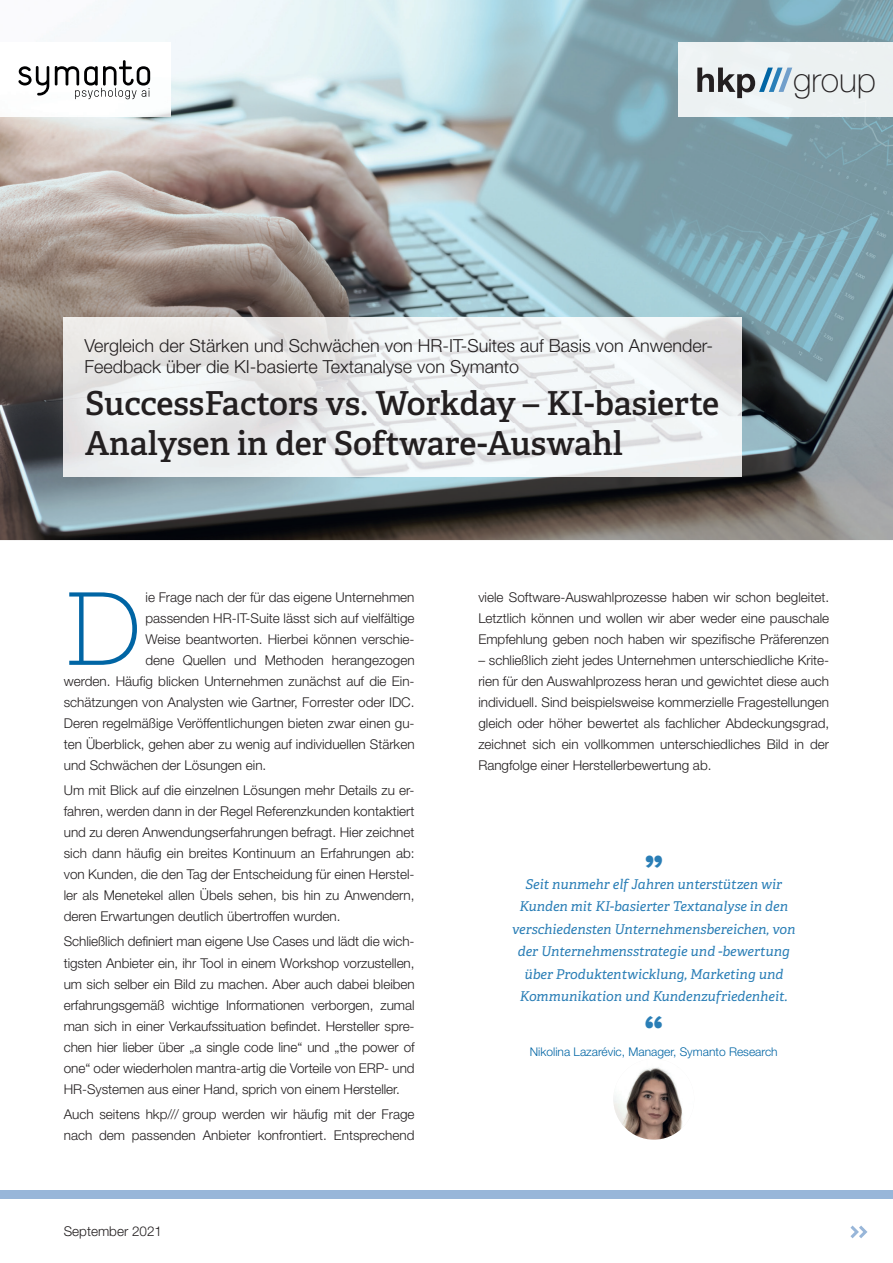
<style>
.page{position:relative;width:893px;height:1263px;background:#fff}
.page>*{position:absolute;margin:0;border:0;box-sizing:border-box;transform-origin:0 0}
.t1{font:103.5px "Museo Slab 100";color:#0065a4}
.t2{font:700 36px "Work Sans";color:#2a7eb6}
.t3{font:100 34.2px "Helvetica Neue LT Std";color:#231f20}
.t4{font:33px/39.6px "Adelle PE Sb";color:#231f20}
.t5{font:300 18px/21.6px "Helvetica Neue LT Std";color:#231f20}
.t6{font:300 13.5px/21px "Helvetica Neue LT Std";color:#231f20;text-align:justify}
.t7{font:italic 13.5px/22.5px "Adelle";color:#2a7eb6;text-align:center}
.t8{font:300 12px "Helvetica Neue LT Std";color:#0065a4}
</style>
<div class="page">
<div style="left:0;top:1191px;width:893px;height:8px;background:#98b6d9"></div>
<svg style="left:850px;top:1225px;width:17px;height:13px"></svg>
<img style="left:0;top:0;width:893px;height:540px">
<img style="left:64px;top:318px;width:677px;height:158px">
<div style="left:679px;top:43px;width:214px;height:74px;background:#ecf1f2"></div>
<svg style="left:697px;top:68px;width:95px;height:30px"></svg>
<img style="left:0;top:43px;width:170px;height:74px">
<svg style="left:18px;top:60px;width:132px;height:39px"></svg>
<img style="left:613px;top:1059px;width:81px;height:81px;border-radius:40px">
<h3 class="t3" style="left:793px;top:60px;width:84px">group</h3>
<h3 class="t5" style="left:84px;top:334px;width:630px">Vergleich der Stärken und Schwächen von HR-IT-Suites auf Basis von Anwender-<br>Feedback über die KI-basierte Textanalyse von Symanto</h3>
<h3 class="t4" style="left:85px;top:382px;width:636px">SuccessFactors vs. Workday – KI-basierte<br>Analysen in der Software-Auswahl</h3>
<h1 class="t1" style="left:64px;top:574px;width:81px">D</h1>
<p class="t6" style="left:146px;top:586px;width:270px">ie Frage nach der für das eigene Unternehmen</p>
<p class="t6" style="left:146px;top:607px;width:271px">passenden HR-IT-Suite lässt sich auf vielfältige</p>
<p class="t6" style="left:146px;top:628px;width:271px">Weise beantworten. Hierbei können verschie-</p>
<p class="t6" style="left:146px;top:649px;width:271px">dene Quellen und Methoden herangezogen</p>
<p class="t6" style="left:64px;top:670px;width:352px">werden. Häufig blicken Unternehmen zunächst auf die Ein-</p>
<p class="t6" style="left:64px;top:691px;width:352px">schätzungen von Analysten wie Gartner, Forrester oder IDC.</p>
<p class="t6" style="left:64px;top:712px;width:352px">Deren regelmäßige Veröffentlichungen bieten zwar einen gu-</p>
<p class="t6" style="left:64px;top:733px;width:352px">ten Überblick, gehen aber zu wenig auf individuellen Stärken</p>
<p class="t6" style="left:64px;top:754px;width:204px">und Schwächen der Lösungen ein.</p>
<p class="t6" style="left:64px;top:779px;width:352px">Um mit Blick auf die einzelnen Lösungen mehr Details zu er&shy;fahren, werden dann in der Regel Referenzkunden kontaktiert und zu deren Anwendungserfahrungen befragt. Hier zeichnet sich dann häufig ein breites Kontinuum an Erfahrungen ab: von Kunden, die den Tag der Entscheidung für einen Herstel&shy;ler als Menetekel allen Übels sehen, bis hin zu Anwendern, deren Erwartungen deutlich übertroffen wurden.</p>
<p class="t6" style="left:64px;top:931px;width:352px">Schließlich definiert man eigene Use Cases und lädt die wich&shy;tigsten Anbieter ein, ihr Tool in einem Workshop vorzustellen, um sich selber ein Bild zu machen. Aber auch dabei bleiben erfahrungsgemäß wichtige Informationen verborgen, zumal man sich in einer Verkaufssituation befindet. Hersteller spre&shy;chen hier lieber über „a single code line“ und „the power of one“ oder wiederholen mantra-artig die Vorteile von ERP- und HR-Systemen aus einer Hand, sprich von einem Hersteller.</p>
<p class="t6" style="left:64px;top:1103px;width:352px">Auch seitens hkp/// group werden wir häufig mit der Frage nach dem passenden Anbieter konfrontiert. Entsprechend</p>
<p class="t6" style="left:64px;top:1221px;width:100px">September 2021</p>
<p class="t6" style="left:478px;top:586px;width:352px">viele Software-Auswahlprozesse haben wir schon begleitet.<br>Letztlich können und wollen wir aber weder eine pauschale Empfehlung geben noch haben wir spezifische Präferenzen</p>
<p class="t6" style="left:478px;top:649px;width:352px">– schließlich zieht jedes Unternehmen unterschiedliche Krite&shy;rien für den Auswahlprozess heran und gewichtet diese auch individuell. Sind beispielsweise kommerzielle Fragestellungen gleich oder höher bewertet als fachlicher Abdeckungsgrad, zeichnet sich ein vollkommen unterschiedliches Bild in der Rangfolge einer Herstellerbewertung ab.</p>
<h2 class="t2" style="left:644px;top:823px;width:20px">„</h2>
<p class="t7" style="left:512px;top:873px;width:285px">Seit nunmehr elf Jahren unterstützen wir Kunden mit KI-basierter Textanalyse in den verschiedensten Unternehmensbereichen, von der Unternehmensstrategie und -bewertung über Produktentwicklung, Marketing und Kommunikation und Kundenzufriedenheit.</p>
<h2 class="t2" style="left:644px;top:1002px;width:21px">“</h2>
<p class="t8" style="left:530px;top:1044px;width:249px">Nikolina Lazarevic, Manager, Symanto Research</p>
<p class="t8" style="left:603px;top:1044px;width:4px">´</p>
</div>
